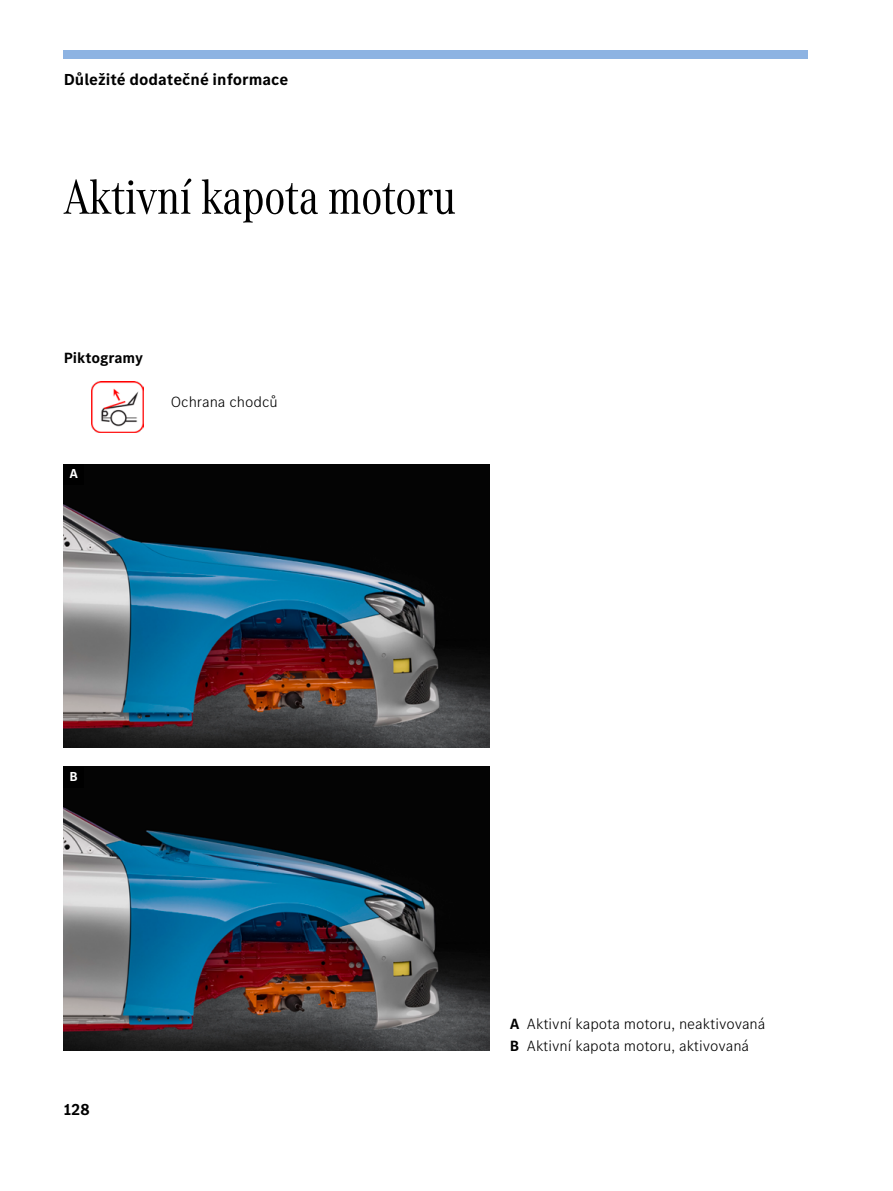
<style>
.page{position:relative;width:893px;height:1191px;background:#fff}
.page>*{position:absolute;margin:0;border:0;box-sizing:border-box;transform-origin:0 0}
.t1{font:51px "MB Corpo A Title Cond";color:#000}
.t2{font:700 16.5px "MB Corpo S Text";color:#000}
.t3{font:300 15.3px/21.5px "MB Corpo S Text";color:#000}
.t4{font:700 15.3px "MB Corpo S Text";letter-spacing:-.005em;color:#000}
.t5{font:700 13.5px "MB Corpo S Text";color:#fff}
.s1{font-weight:700}
</style>
<div class="page">
<div style="left:64px;top:50px;width:744px;height:8px;background:#8db3e2"></div>
<img style="left:64px;top:464px;width:425px;height:284px">
<img style="left:64px;top:767px;width:425px;height:283px">
<img style="left:91px;top:381px;width:52px;height:52px">
<div style="left:64px;top:464px;width:20px;height:20px;background:#000"></div>
<div style="left:64px;top:767px;width:20px;height:20px;background:#000"></div>
<p class="t2" style="left:64px;top:69px;width:226px">Důležité dodatečné informace</p>
<h1 class="t1" style="left:64px;top:163px;width:394px">Aktivní kapota motoru</h1>
<p class="t4" style="left:64px;top:347px;width:81px">Piktogramy</p>
<p class="t5" style="left:69px;top:465px;width:10px">A</p>
<p class="t3" style="left:171px;top:390px;width:108px">Ochrana chodců</p>
<p class="t5" style="left:69px;top:768px;width:10px">B</p>
<p class="t2" style="left:64px;top:1098px;width:28px">128</p>
<p class="t3" style="left:510px;top:1012px;width:257px"><span class="s1">A</span> Aktivní kapota motoru, neaktivovaná<br><span class="s1">B</span> Aktivní kapota motoru, aktivovaná</p>
</div>
